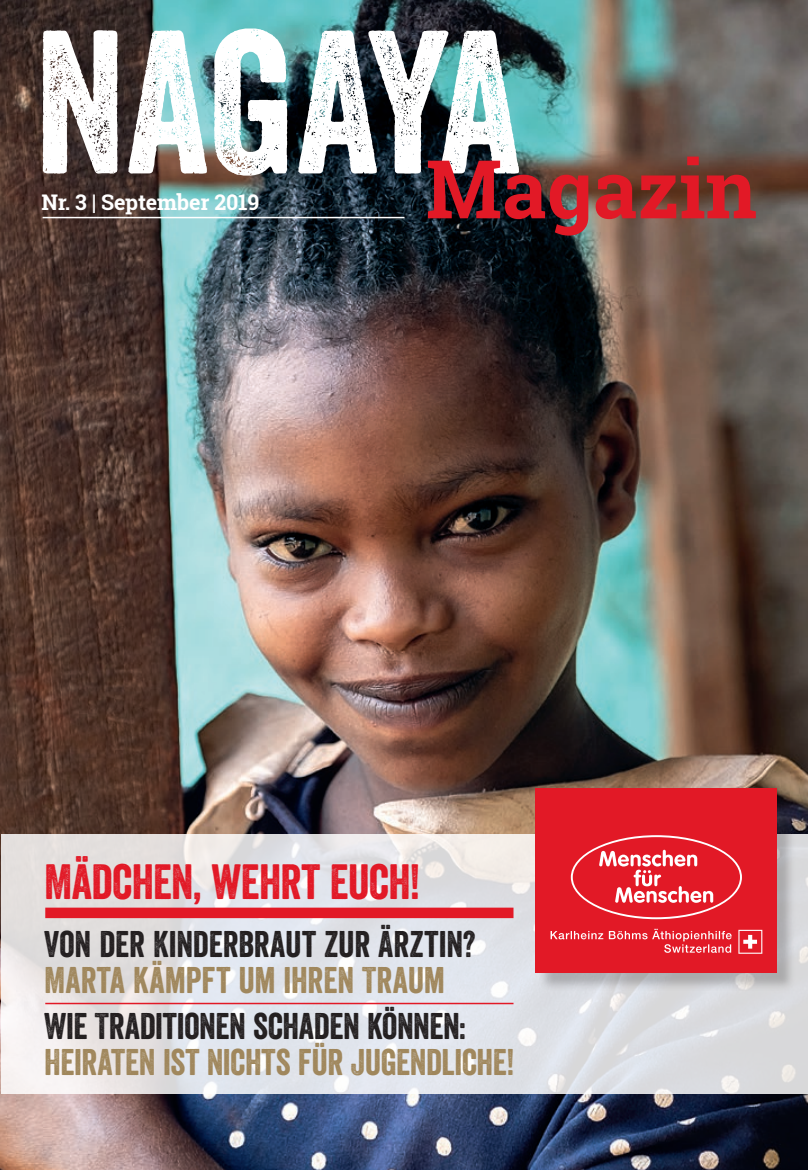
<style>
.page{position:relative;width:808px;height:1170px;background:#fff}
.page>*{position:absolute;margin:0;border:0;box-sizing:border-box;transform-origin:0 0}
.t1{font:197.1px "Veneer";color:#fff}
.t2{font:700 81px "Roboto Slab";color:#e21926}
.t3{font:48px "Veneer";letter-spacing:-.015em;color:#e21926}
.t4{font:36px "Veneer";letter-spacing:-.005em;color:#231f20}
.t5{font:36px "Veneer";letter-spacing:-.01em;color:#a0875c}
.t6{font:700 21.6px "Roboto Slab";letter-spacing:-.01em;color:#fff}
</style>
<div class="page">
<img style="left:0;top:0;width:808px;height:1169px">
<svg style="left:1px;top:833px;width:807px;height:260px;background:#e2e2e6"></svg>
<hr style="left:43px;top:217px;width:361px;height:1px;background:#fff">
<div style="left:538px;top:790px;width:258px;height:201px;background:#231f20;opacity:.25"></div>
<div style="left:536px;top:788px;width:241px;height:184px;background:#e21926"></div>
<svg style="left:571px;top:835px;width:171px;height:84px"></svg>
<svg style="left:550px;top:928px;width:182px;height:24px"></svg>
<svg style="left:738px;top:929px;width:24px;height:24px"></svg>
<hr style="left:45px;top:1002px;width:468px;height:2px;background:#e21926">
<div style="left:45px;top:907px;width:468px;height:11px;background:#e21926"></div>
<h1 class="t1" style="left:34px;top:-18px;width:489px">NAGAYA</h1>
<p class="t6" style="left:42px;top:187px;width:219px">Nr. 3 | September 2019</p>
<h2 class="t2" style="left:426px;top:133px;width:333px">Magazin</h2>
<h3 class="t3" style="left:44px;top:852px;width:378px">MÄDCHEN, WEHRT EUCH!</h3>
<p class="t4" style="left:44px;top:922px;width:433px">VON DER KINDERBRAUT ZUR ÄRZTIN?</p>
<p class="t5" style="left:44px;top:958px;width:402px">MARTA KÄMPFT UM IHREN TRAUM</p>
<p class="t4" style="left:44px;top:1004px;width:423px">WIE TRADITIONEN SCHADEN KÖNNEN:</p>
<p class="t5" style="left:44px;top:1040px;width:472px">HEIRATEN IST NICHTS FÜR JUGENDLICHE!</p>
</div>
